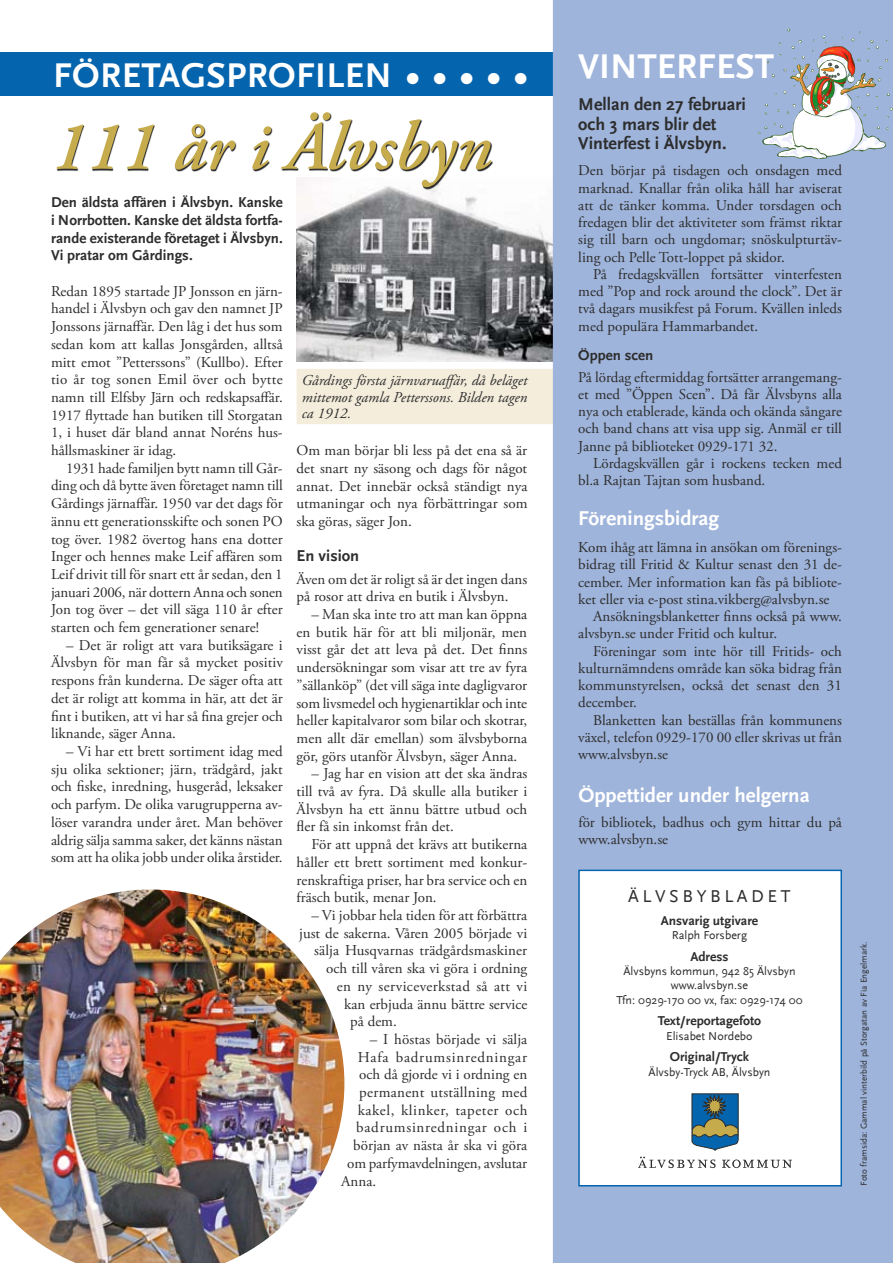
<style>
.page{position:relative;width:893px;height:1263px;background:#fff}
.page>*{position:absolute;margin:0;border:0;box-sizing:border-box;transform-origin:0 0}
.t1{font:italic 600 69px "Adobe Garamond Pro";color:#c7ac4d}
.t2{font:700 36px "Scala Sans";letter-spacing:.01em;color:#fff}
.t3{font:700 21px "Scala Sans";color:#fff}
.t4{font:700 18px/19.5px "Scala Sans";color:#2d2d2d}
.t5{font:18px "Scala Sans";letter-spacing:.2em;color:#2d2d2d}
.t6{font:700 16.5px "Scala Sans";color:#2d2d2d}
.t7{font:15px/17.7px "Adobe Garamond Pro";color:#2d2d2d;text-align:justify}
.t8{font:700 15px/17.7px "Scala Sans";color:#2d2d2d;text-align:justify}
.t9{font:italic 15px/16.5px "Adobe Garamond Pro";color:#2d2d2d;text-align:justify}
.t10{font:15px "Adobe Garamond Pro";letter-spacing:.05em;color:#2d2d2d}
.t11{font:15px "Adobe Garamond Pro";letter-spacing:.025em;color:#2d2d2d}
.t12{font:15px "Adobe Garamond Pro";letter-spacing:.035em;color:#2d2d2d}
.t13{font:15px "Adobe Garamond Pro";letter-spacing:.02em;color:#2d2d2d}
.t14{font:700 13.5px "Scala Sans";color:#2d2d2d}
.t15{font:12px/14.2px "Scala Sans";color:#2d2d2d;text-align:center}
.t16{font:9px "Scala Sans";color:#2d2d2d}
</style>
<div class="page">
<div style="left:298px;top:370px;width:303px;height:53px;background:#f4eddc"></div>
<div style="left:297px;top:369px;width:306px;height:55px;border:3px solid #f4eddc"></div>
<img style="left:297px;top:195px;width:256px;height:167px">
<div style="left:0;top:52px;width:560px;height:44px;background:#0464ae"></div>
<div style="left:553px;top:0;width:340px;height:1263px;background:#9fb4db"></div>
<div style="left:579px;top:870px;width:262px;height:316px;background:#fff"></div>
<div style="left:578px;top:870px;width:264px;height:316px;border:2px solid #0464ae"></div>
<svg style="left:638px;top:1093px;width:154px;height:75px"></svg>
<svg style="left:56px;top:107px;width:520px;height:88px"></svg>
<img style="left:0;top:889px;width:344px;height:374px">
<svg style="left:758px;top:29px;width:134px;height:130px"></svg>
<h2 class="t2" style="left:53px;top:56px;width:476px">FÖRETAGSPROFILEN • • • • •</h2>
<h1 class="t1" style="left:51px;top:107px;width:442px">111 år i Älvsbyn</h1>
<p class="t8" style="left:51px;top:194px;width:233px">Den äldsta affären i Älvsbyn. Kanske i Norrbotten. Kanske det äldsta fortfa&shy;rande existerande företaget i Älvsbyn.<br>Vi pratar om Gårdings.</p>
<p class="t7" style="left:51px;top:283px;width:233px">Redan 1895 startade JP Jonsson en järn&shy;handel i Älvsbyn och gav den namnet JP Jonssons järnaffär. Den låg i det hus som sedan kom att kallas Jonsgården, alltså mitt emot ”Petterssons” (Kullbo). Efter tio år tog sonen Emil över och bytte namn till Elfsby Järn och redskapsaffär.<br>1917 flyttade han butiken till Storgatan 1, i huset där bland annat Noréns hus&shy;hållsmaskiner är idag.</p>
<p class="t7" style="left:51px;top:460px;width:233px;text-indent:15px">1931 hade familjen bytt namn till Går&shy;ding och då bytte även företaget namn till Gårdings järnaffär. 1950 var det dags för ännu ett generationsskifte och sonen PO tog över. 1982 övertog hans ena dotter Inger och hennes make Leif affären som Leif drivit till för snart ett år sedan, den 1 januari 2006, när dottern Anna och sonen Jon tog över – det vill säga 110 år efter starten och fem generationer senare!</p>
<p class="t7" style="left:51px;top:637px;width:233px;text-indent:15px">– Det är roligt att vara butiksägare i Älvsbyn för man får så mycket positiv respons från kunderna. De säger ofta att det är roligt att komma in här, att det är fint i butiken, att vi har så fina grejer och liknande, säger Anna.</p>
<p class="t7" style="left:51px;top:743px;width:233px;text-indent:15px">– Vi har ett brett sortiment idag med sju olika sektioner; järn, trädgård, jakt och fiske, inredning, husgeråd, leksaker och parfym. De olika varugrupperna av&shy;löser varandra under året. Man behöver aldrig sälja samma saker, det känns nästan som att ha olika jobb under olika årstider.</p>
<p class="t9" style="left:302px;top:373px;width:227px">Gårdings första järnvaruaffär, då beläget mittemot gamla Petterssons. Bilden tagen ca 1912.</p>
<p class="t7" style="left:297px;top:442px;width:232px">Om man börjar bli less på det ena så är det snart ny säsong och dags för något annat. Det innebär också ständigt nya utmaningar och nya förbättringar som ska göras, säger Jon.</p>
<p class="t6" style="left:297px;top:547px;width:64px">En vision</p>
<p class="t7" style="left:297px;top:571px;width:232px">Även om det är roligt så är det ingen dans på rosor att driva en butik i Älvsbyn.</p>
<p class="t7" style="left:297px;top:606px;width:232px;text-indent:15px">– Man ska inte tro att man kan öppna en butik här för att bli miljonär, men visst går det att leva på det. Det finns undersökningar som visar att tre av fyra ”sällanköp” (det vill säga inte dagligvaror som livsmedel och hygienartiklar och inte heller kapitalvaror som bilar och skotrar, men allt där emellan) som älvsbyborna gör, görs utanför Älvsbyn, säger Anna.</p>
<p class="t7" style="left:297px;top:765px;width:232px;text-indent:15px">– Jag har en vision att det ska ändras till två av fyra. Då skulle alla butiker i Älvsbyn ha ett ännu bättre utbud och fler få sin inkomst från det.</p>
<p class="t7" style="left:297px;top:836px;width:232px;text-indent:15px">För att uppnå det krävs att butikerna håller ett brett sortiment med konkur&shy;renskraftiga priser, har bra service och en fräsch butik, menar Jon.</p>
<p class="t7" style="left:312px;top:907px;width:217px">– Vi jobbar hela tiden för att förbättra</p>
<p class="t7" style="left:299px;top:925px;width:229px">just de sakerna. Våren 2005 började vi</p>
<p class="t7" style="left:314px;top:942px;width:214px">sälja Husqvarnas trädgårdsmaskiner</p>
<p class="t7" style="left:326px;top:960px;width:203px">och till våren ska vi göra i ordning</p>
<p class="t11" style="left:337px;top:977px;width:192px">en ny serviceverkstad så att vi</p>
<p class="t7" style="left:344px;top:995px;width:185px">kan erbjuda ännu bättre service</p>
<p class="t7" style="left:350px;top:1013px;width:48px">på dem.</p>
<p class="t7" style="left:370px;top:1031px;width:159px">– I höstas började vi sälja</p>
<p class="t10" style="left:358px;top:1048px;width:171px">Hafa badrumsinredningar</p>
<p class="t7" style="left:359px;top:1066px;width:169px">och då gjorde vi i ordning en</p>
<p class="t13" style="left:359px;top:1083px;width:170px">permanent utställning med</p>
<p class="t12" style="left:358px;top:1101px;width:171px">kakel, klinker, tapeter och</p>
<p class="t10" style="left:356px;top:1119px;width:173px">badrumsinredningar och i</p>
<p class="t7" style="left:353px;top:1137px;width:175px">början av nästa år ska vi göra</p>
<p class="t7" style="left:347px;top:1155px;width:181px">om parfymavdelningen, avslutar</p>
<p class="t7" style="left:341px;top:1172px;width:36px">Anna.</p>
<h2 class="t2" style="left:578px;top:47px;width:197px">VINTERFEST</h2>
<p class="t4" style="left:578px;top:95px;width:169px">Mellan den 27 februari och 3 mars blir det<br>Vinterfest i Älvsbyn.</p>
<p class="t7" style="left:578px;top:163px;width:265px;line-height:17.2px">Den börjar på tisdagen och onsdagen med marknad. Knallar från olika håll har aviserat att de tänker komma. Under torsdagen och fredagen blir det aktiviteter som främst riktar sig till barn och ungdomar; snöskulpturtäv&shy;ling och Pelle Tott-loppet på skidor.</p>
<p class="t7" style="left:578px;top:266px;width:265px;line-height:17.2px;text-indent:15px">På fredagskvällen fortsätter vinterfesten med ”Pop and rock around the clock”. Det är två dagars musikfest på Forum. Kvällen inleds med populära Hammarbandet.</p>
<p class="t8" style="left:578px;top:347px;width:77px">Öppen scen</p>
<p class="t7" style="left:578px;top:369px;width:265px;line-height:17.2px">På lördag eftermiddag fortsätter arrangemang&shy;et med ”Öppen Scen”. Då får Älvsbyns alla nya och etablerade, kända och okända sångare och band chans att visa upp sig. Anmäl er till Janne på biblioteket 0929-171 32.</p>
<p class="t7" style="left:578px;top:455px;width:265px;line-height:17.2px;text-indent:15px">Lördagskvällen går i rockens tecken med bl.a Rajtan Tajtan som husband.</p>
<h3 class="t3" style="left:578px;top:507px;width:142px">Föreningsbidrag</h3>
<p class="t7" style="left:578px;top:539px;width:265px">Kom ihåg att lämna in ansökan om förenings-</p>
<p class="t7" style="left:578px;top:556px;width:265px">bidrag till Fritid &amp; Kultur senast den 31 de-</p>
<p class="t7" style="left:578px;top:574px;width:265px">cember. Mer information kan fås på bibliote-</p>
<p class="t7" style="left:578px;top:591px;width:253px">ket eller via e-post stina.vikberg@alvsbyn.se</p>
<p class="t7" style="left:593px;top:608px;width:250px">Ansökningsblanketter finns också på www.</p>
<p class="t7" style="left:578px;top:625px;width:200px">alvsbyn.se under Fritid och kultur.</p>
<p class="t7" style="left:593px;top:643px;width:250px">Föreningar som inte hör till Fritids- och</p>
<p class="t7" style="left:578px;top:660px;width:265px">kulturnämndens område kan söka bidrag från</p>
<p class="t7" style="left:578px;top:677px;width:265px">kommunstyrelsen, också det senast den 31</p>
<p class="t7" style="left:578px;top:694px;width:60px">december.</p>
<p class="t7" style="left:593px;top:712px;width:250px">Blanketten kan beställas från kommunens</p>
<p class="t7" style="left:578px;top:729px;width:265px">växel, telefon 0929-170 00 eller skrivas ut från</p>
<p class="t7" style="left:578px;top:746px;width:91px">www.alvsbyn.se</p>
<h3 class="t3" style="left:578px;top:783px;width:233px">Öppettider under helgerna</h3>
<p class="t7" style="left:578px;top:815px;width:265px;line-height:16.5px">för bibliotek, badhus och gym hittar du på www.alvsbyn.se</p>
<p class="t5" style="left:628px;top:886px;width:164px">ÄLVSBYBLADET</p>
<p class="t14" style="left:661px;top:913px;width:99px">Ansvarig utgivare</p>
<p class="t15" style="left:672px;top:928px;width:77px">Ralph Forsberg</p>
<p class="t14" style="left:690px;top:949px;width:40px">Adress</p>
<p class="t15" style="left:616px;top:964px;width:188px">Älvsbyns kommun, 942 85 Älvsbyn www.alvsbyn.se<br>Tfn: 0929-170 00 vx, fax: 0929-174 00</p>
<p class="t14" style="left:658px;top:1014px;width:105px">Text/reportagefoto</p>
<p class="t15" style="left:666px;top:1029px;width:88px">Elisabet Nordebo</p>
<p class="t14" style="left:670px;top:1050px;width:81px">Original/Tryck</p>
<p class="t15" style="left:648px;top:1065px;width:123px">Älvsby-Tryck AB, Älvsbyn</p>
<p class="t16" style="left:859px;top:1186px;width:246px;rotate:-90deg">Foto framsida: Gammal vinterbild på Storgatan av Fia Engelmark.</p>
</div>
